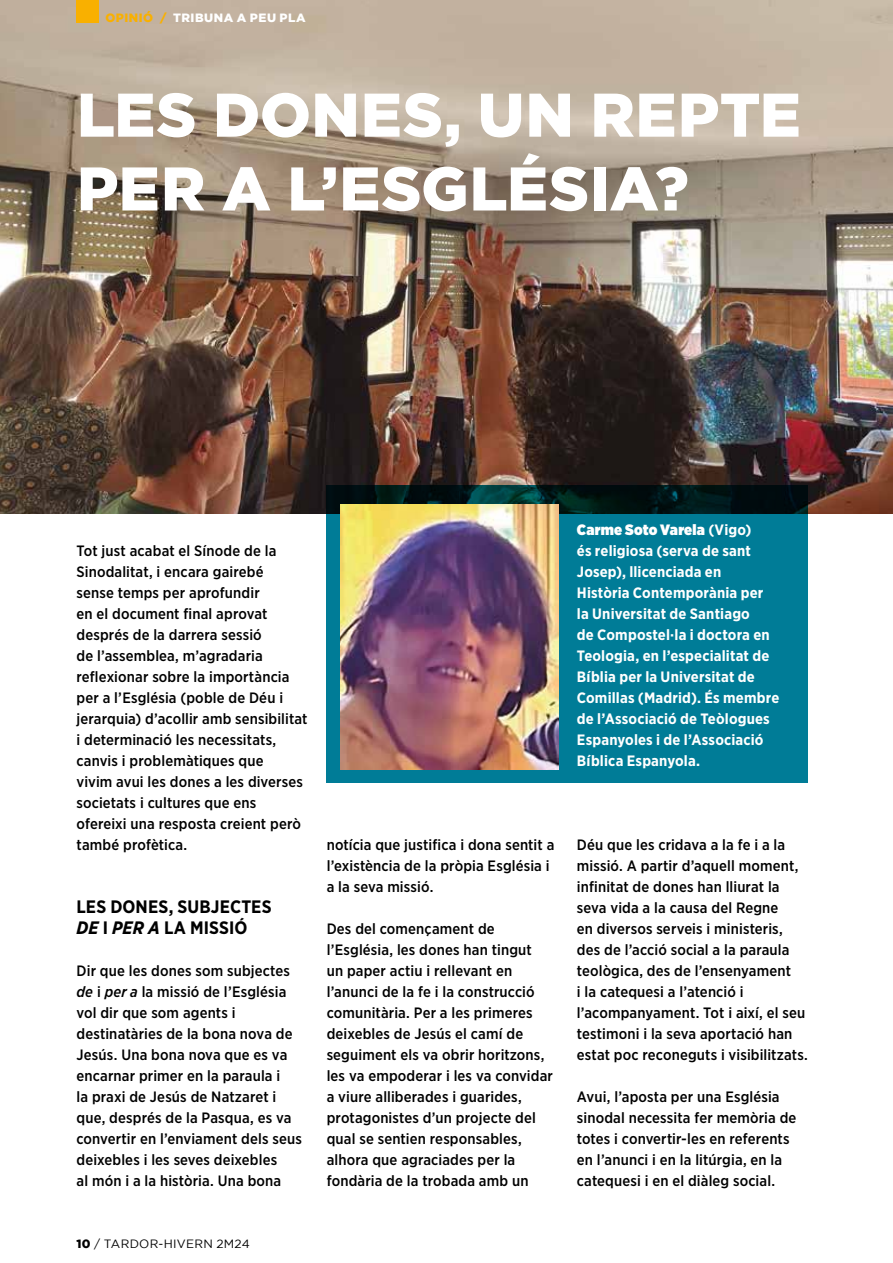
<style>
.page{position:relative;width:893px;height:1263px;background:#fff}
.page>*{position:absolute;margin:0;border:0;box-sizing:border-box;transform-origin:0 0}
.t1{font:900 61.5px/73.8px "Gotham";letter-spacing:.01em;color:#fff}
.t2{font:700 18px/21px "Gotham Narrow";letter-spacing:.005em;color:#000}
.t3{font:500 15px/21px "Gotham Narrow";letter-spacing:.01em;color:#000}
.t4{font:700 15px/21px "Gotham Narrow";letter-spacing:.01em;color:#fff}
.t5{font:900 12px "Gotham";letter-spacing:.045em;color:#fff}
.t6{font:12px "Gotham";letter-spacing:.02em;color:#000}
.s1{color:#f9b000}
.s2{font-style:italic}
.s3{font-weight:900}
</style>
<div class="page">
<img style="left:0;top:0;width:893px;height:514px">
<div style="left:327px;top:485px;width:481px;height:298px;background:#007c97"></div>
<div style="left:76px;top:0;width:23px;height:22px;background:#f9b000"></div>
<img style="left:340px;top:505px;width:218px;height:265px">
<p class="t5" style="left:105px;top:11px;width:202px"><span class="s1">OPINIÓ /</span> TRIBUNA A PEU PLA</p>
<h1 class="t1" style="left:77px;top:76px;width:725px">LES DONES, UN REPTE<br>PER A L’ESGLÉSIA?</h1>
<p class="t3" style="left:77px;top:540px;width:233px">Tot just acabat el Sínode de la<br>Sinodalitat, i encara gairebé<br>sense temps per aprofundir<br>en el document final aprovat després de la darrera sessió<br>de l’assemblea, m’agradaria reflexionar sobre la importància per a l’Església (poble de Déu i jerarquia) d’acollir amb sensibilitat i determinació les necessitats, canvis i problemàtiques que<br>vivim avui les dones a les diverses societats i cultures que ens ofereixi una resposta creient però també profètica.</p>
<p class="t2" style="left:77px;top:896px;width:197px">LES DONES, SUBJECTES<br><span class="s2">DE</span> I <span class="s2">PER A</span> LA MISSIÓ</p>
<p class="t3" style="left:77px;top:960px;width:227px">Dir que les dones som subjectes <span class="s2">de</span> i <span class="s2">per a</span> la missió de l’Església vol dir que som agents i destinatàries de la bona nova de<br>Jesús. Una bona nova que es va encarnar primer en la paraula i<br>la praxi de Jesús de Natzaret i que, després de la Pasqua, es va convertir en l’enviament dels seus deixebles i les seves deixebles<br>al món i a la història. Una bona</p>
<p class="t3" style="left:327px;top:834px;width:229px">notícia que justifica i dona sentit a l’existència de la pròpia Església i a la seva missió.</p>
<p class="t3" style="left:327px;top:918px;width:228px">Des del començament de l’Església, les dones han tingut<br>un paper actiu i rellevant en l’anunci de la fe i la construcció comunitària. Per a les primeres deixebles de Jesús el camí de seguiment els va obrir horitzons, les va empoderar i les va convidar a viure alliberades i guarides, protagonistes d’un projecte del qual se sentien responsables, alhora que agraciades per la fondària de la trobada amb un</p>
<p class="t6" style="left:77px;top:1237px;width:175px"><span class="s3">10</span> / TARDOR-HIVERN 2M24</p>
<p class="t4" style="left:577px;top:519px;width:204px"><span class="s3">Carme Soto Varela</span> (Vigo)<br>és religiosa (serva de sant<br>Josep), llicenciada en<br>Història Contemporània per<br>la Universitat de Santiago<br>de Compostel·la i doctora en<br>Teologia, en l’especialitat de<br>Bíblia per la Universitat de<br>Comillas (Madrid). És membre de l’Associació de Teòlogues<br>Espanyoles i de l’Associació<br>Bíblica Espanyola.</p>
<p class="t3" style="left:577px;top:834px;width:233px">Déu que les cridava a la fe i a la missió. A partir d’aquell moment, infinitat de dones han lliurat la seva vida a la causa del Regne<br>en diversos serveis i ministeris, des de l’acció social a la paraula teològica, des de l’ensenyament<br>i la catequesi a l’atenció i l’acompanyament. Tot i així, el seu testimoni i la seva aportació han estat poc reconeguts i visibilitzats.</p>
<p class="t3" style="left:577px;top:1086px;width:221px">Avui, l’aposta per una Església sinodal necessita fer memòria de totes i convertir-les en referents en l’anunci i en la litúrgia, en la catequesi i en el diàleg social.</p>
</div>
